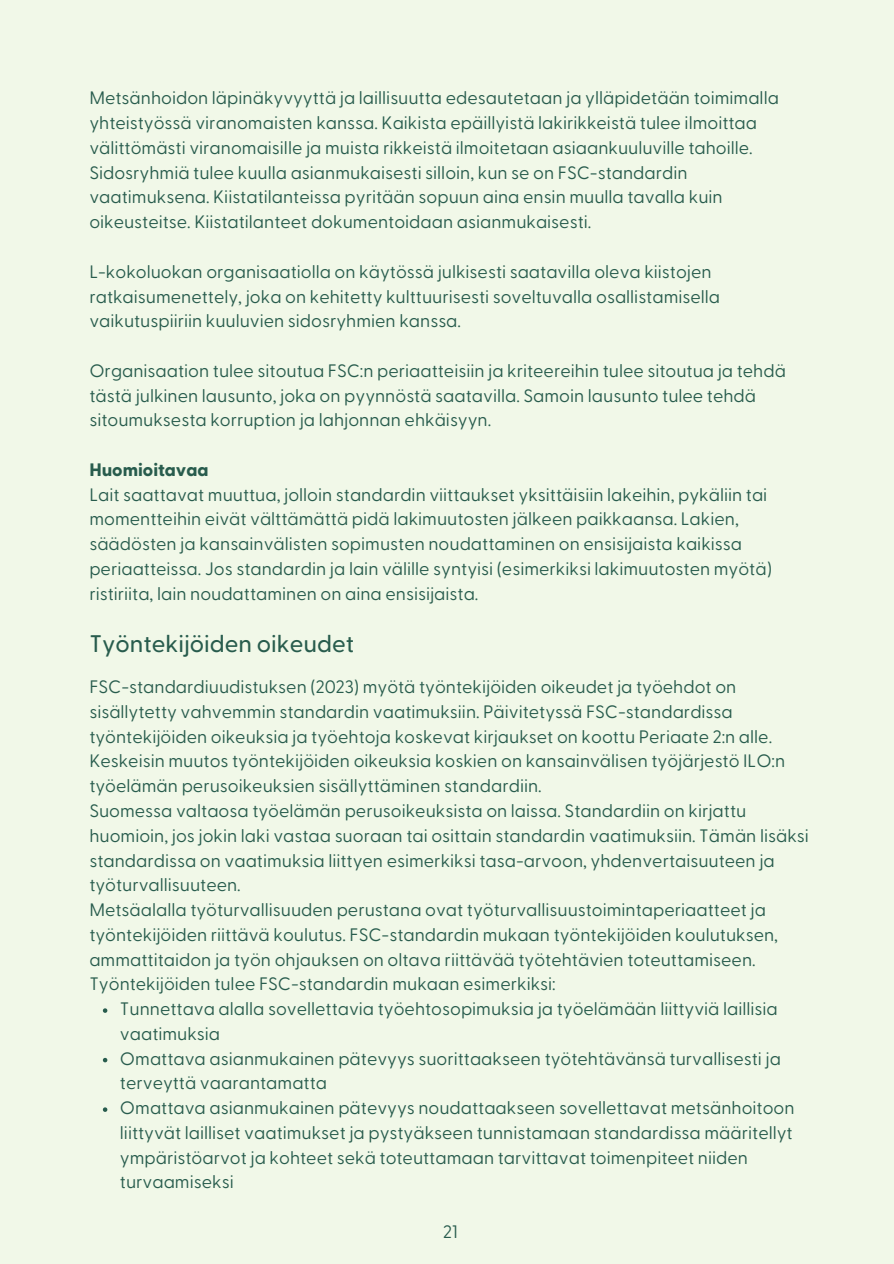
<style>
.page{position:relative;width:894px;height:1264px;background:#fff}
.page>*{position:absolute;margin:0;border:0;box-sizing:border-box;transform-origin:0 0}
.t1{font:500 24px "Greycliff CF";color:#285c4d}
.t2{font:18px/24.8px "Greycliff CF";color:#285c4d}
.t3{font:800 18px "Greycliff CF";color:#285c4d}
</style>
<div class="page">
<div style="left:0;top:0;width:893px;height:1263px;background:#f1f8e8"></div>
<svg style="left:103px;top:1008px;width:4px;height:4px"></svg>
<svg style="left:103px;top:1057px;width:4px;height:5px"></svg>
<svg style="left:103px;top:1107px;width:4px;height:4px"></svg>
<p class="t2" style="left:89px;top:87px;width:691px">Metsänhoidon läpinäkyvyyttä ja laillisuutta edesautetaan ja ylläpidetään toimimalla yhteistyössä viranomaisten kanssa. Kaikista epäillyistä lakirikkeistä tulee ilmoittaa välittömästi viranomaisille ja muista rikkeistä ilmoitetaan asiaankuuluville tahoille.<br>Sidosryhmiä tulee kuulla asianmukaisesti silloin, kun se on FSC-standardin vaatimuksena. Kiistatilanteissa pyritään sopuun aina ensin muulla tavalla kuin oikeusteitse. Kiistatilanteet dokumentoidaan asianmukaisesti.</p>
<p class="t2" style="left:89px;top:260px;width:632px">L-kokoluokan organisaatiolla on käytössä julkisesti saatavilla oleva kiistojen ratkaisumenettely, joka on kehitetty kulttuurisesti soveltuvalla osallistamisella vaikutuspiiriin kuuluvien sidosryhmien kanssa.</p>
<p class="t2" style="left:89px;top:359px;width:698px">Organisaation tulee sitoutua FSC:n periaatteisiin ja kriteereihin tulee sitoutua ja tehdä tästä julkinen lausunto, joka on pyynnöstä saatavilla. Samoin lausunto tulee tehdä sitoumuksesta korruption ja lahjonnan ehkäisyyn.</p>
<p class="t3" style="left:89px;top:461px;width:121px">Huomioitavaa</p>
<p class="t2" style="left:89px;top:483px;width:683px">Lait saattavat muuttua, jolloin standardin viittaukset yksittäisiin lakeihin, pykäliin tai momentteihin eivät välttämättä pidä lakimuutosten jälkeen paikkaansa. Lakien, säädösten ja kansainvälisten sopimusten noudattaminen on ensisijaista kaikissa periaatteissa. Jos standardin ja lain välille syntyisi (esimerkiksi lakimuutosten myötä) ristiriita, lain noudattaminen on aina ensisijaista.</p>
<p class="t1" style="left:89px;top:632px;width:266px">Työntekijöiden oikeudet</p>
<h1 class="t2" style="left:89px;top:675px;width:697px">FSC-standardiuudistuksen (2023) myötä työntekijöiden oikeudet ja työehdot on sisällytetty vahvemmin standardin vaatimuksiin. Päivitetyssä FSC-standardissa työntekijöiden oikeuksia ja työehtoja koskevat kirjaukset on koottu Periaate 2:n alle.<br>Keskeisin muutos työntekijöiden oikeuksia koskien on kansainvälisen työjärjestö ILO:n työelämän perusoikeuksien sisällyttäminen standardiin.</h1>
<p class="t2" style="left:89px;top:799px;width:720px">Suomessa valtaosa työelämän perusoikeuksista on laissa. Standardiin on kirjattu huomioin, jos jokin laki vastaa suoraan tai osittain standardin vaatimuksiin. Tämän lisäksi standardissa on vaatimuksia liittyen esimerkiksi tasa-arvoon, yhdenvertaisuuteen ja työturvallisuuteen.</p>
<p class="t2" style="left:89px;top:898px;width:690px">Metsäalalla työturvallisuuden perustana ovat työturvallisuustoimintaperiaatteet ja työntekijöiden riittävä koulutus. FSC-standardin mukaan työntekijöiden koulutuksen, ammattitaidon ja työn ohjauksen on oltava riittävää työtehtävien toteuttamiseen.</p>
<p class="t2" style="left:89px;top:972px;width:468px">Työntekijöiden tulee FSC-standardin mukaan esimerkiksi:</p>
<p class="t2" style="left:120px;top:997px;width:659px">Tunnettava alalla sovellettavia työehtosopimuksia ja työelämään liittyviä laillisia vaatimuksia</p>
<p class="t2" style="left:120px;top:1046px;width:662px">Omattava asianmukainen pätevyys suorittaakseen työtehtävänsä turvallisesti ja terveyttä vaarantamatta</p>
<p class="t2" style="left:120px;top:1096px;width:676px">Omattava asianmukainen pätevyys noudattaakseen sovellettavat metsänhoitoon liittyvät lailliset vaatimukset ja pystyäkseen tunnistamaan standardissa määritellyt ympäristöarvot ja kohteet sekä toteuttamaan tarvittavat toimenpiteet niiden turvaamiseksi</p>
<p class="t2" style="left:443px;top:1219px;width:16px">21</p>
</div>
